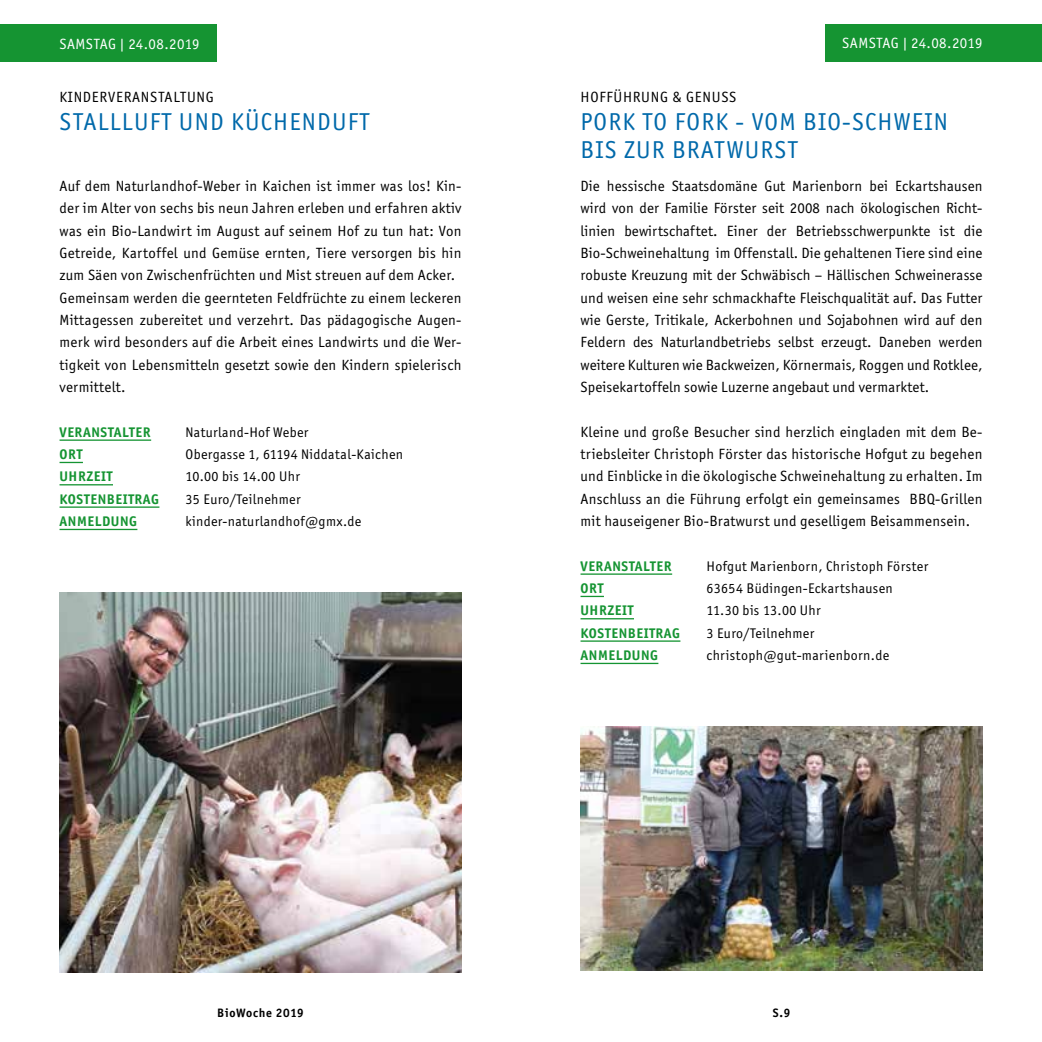
<style>
.page{position:relative;width:1042px;height:1042px;background:#fff}
.page>*{position:absolute;margin:0;border:0;box-sizing:border-box;transform-origin:0 0}
.t1{font:24.5px/28px "Officina Sans ITC Std";letter-spacing:.05em;color:#0069aa}
.t2{font:14.88px/22.4px "Officina Sans ITC Std";letter-spacing:.02em;color:#000;text-align:justify}
.t3{font:14.88px "Officina Sans ITC Std";letter-spacing:.05em;color:#000}
.t4{font:14.88px "Officina Sans ITC Std";letter-spacing:.03em;color:#fff}
.t5{font:14px "Officina Sans ITC Std";letter-spacing:.025em;color:#000}
.t6{font:700 14px "Officina Sans ITC Std";letter-spacing:.04em;color:#159432}
.t7{font:700 12.25px "Officina Sans ITC Std";letter-spacing:.06em;color:#000}
</style>
<div class="page">
<hr style="left:580px;top:573px;width:92px;height:2px;background:#159432">
<svg style="left:580px;top:596px;width:24px;height:1px"></svg>
<hr style="left:580px;top:618px;width:54px;height:1px;background:#159432">
<hr style="left:580px;top:640px;width:100px;height:2px;background:#159432">
<hr style="left:580px;top:663px;width:78px;height:1px;background:#159432">
<div style="left:825px;top:25px;width:217px;height:37px;background:#159432"></div>
<div style="left:0;top:25px;width:216px;height:37px;background:#159432"></div>
<hr style="left:60px;top:439px;width:91px;height:2px;background:#159432">
<svg style="left:60px;top:462px;width:23px;height:1px"></svg>
<hr style="left:60px;top:484px;width:53px;height:1px;background:#159432">
<hr style="left:60px;top:506px;width:99px;height:2px;background:#159432">
<hr style="left:60px;top:529px;width:77px;height:1px;background:#159432">
<img style="left:60px;top:593px;width:401px;height:379px">
<img style="left:580px;top:727px;width:402px;height:243px">
<p class="t4" style="left:60px;top:35px;width:142px">SAMSTAG | 24.08.2019</p>
<p class="t4" style="left:842px;top:35px;width:142px">SAMSTAG | 24.08.2019</p>
<p class="t3" style="left:60px;top:88px;width:156px">KINDERVERANSTALTUNG</p>
<h1 class="t1" style="left:60px;top:107px;width:311px">STALLLUFT UND KÜCHENDUFT</h1>
<p class="t2" style="left:60px;top:175px;width:403px;text-align:left">Auf dem Naturlandhof-Weber in Kaichen ist immer was los! Kin&shy;der im Alter von sechs bis neun Jahren erleben und erfahren aktiv was ein Bio-Landwirt im August auf seinem Hof zu tun hat: Von Getreide, Kartoffel und Gemüse ernten, Tiere versorgen bis hin zum Säen von Zwischenfrüchten und Mist streuen auf dem Acker.<br>Gemeinsam werden die geernteten Feldfrüchte zu einem leckeren Mittagessen zubereitet und verzehrt. Das pädagogische Augen&shy;merk wird besonders auf die Arbeit eines Landwirts und die Wer&shy;tigkeit von Lebensmitteln gesetzt sowie den Kindern spielerisch vermittelt.</p>
<p class="t6" style="left:60px;top:423px;width:93px">VERANSTALTER</p>
<p class="t5" style="left:186px;top:424px;width:125px">Naturland-Hof Weber</p>
<p class="t6" style="left:60px;top:445px;width:24px">ORT</p>
<p class="t5" style="left:186px;top:446px;width:219px">Obergasse 1, 61194 Niddatal-Kaichen</p>
<p class="t6" style="left:60px;top:468px;width:54px">UHRZEIT</p>
<p class="t5" style="left:186px;top:468px;width:116px">10.00 bis 14.00 Uhr</p>
<p class="t6" style="left:60px;top:490px;width:101px">KOSTENBEITRAG</p>
<p class="t5" style="left:186px;top:491px;width:117px">35 Euro/Teilnehmer</p>
<p class="t6" style="left:60px;top:512px;width:79px">ANMELDUNG</p>
<p class="t5" style="left:186px;top:513px;width:177px">kinder-naturlandhof@gmx.de</p>
<p class="t3" style="left:580px;top:88px;width:157px">HOFFÜHRUNG &amp; GENUSS</p>
<h1 class="t1" style="left:580px;top:107px;width:369px">PORK TO FORK - VOM BIO-SCHWEIN<br>BIS ZUR BRATWURST</h1>
<p class="t2" style="left:580px;top:175px;width:403px">Die hessische Staatsdomäne Gut Marienborn bei Eckartshausen wird von der Familie Förster seit 2008 nach ökologischen Richt&shy;linien bewirtschaftet. Einer der Betriebsschwerpunkte ist die Bio-Schweinehaltung im Offenstall. Die gehaltenen Tiere sind eine robuste Kreuzung mit der Schwäbisch – Hällischen Schweinerasse und weisen eine sehr schmackhafte Fleischqualität auf. Das Futter wie Gerste, Tritikale, Ackerbohnen und Sojabohnen wird auf den Feldern des Naturlandbetriebs selbst erzeugt. Daneben werden weitere Kulturen wie Backweizen, Körnermais, Roggen und Rotklee, Speisekartoffeln sowie Luzerne angebaut und vermarktet.</p>
<p class="t2" style="left:580px;top:420px;width:403px">Kleine und große Besucher sind herzlich eingladen mit dem Be&shy;triebsleiter Christoph Förster das historische Hofgut zu begehen und Einblicke in die ökologische Schweinehaltung zu erhalten. Im Anschluss an die Führung erfolgt ein gemeinsames BBQ-Grillen mit hauseigener Bio-Bratwurst und geselligem Beisammensein.</p>
<p class="t6" style="left:580px;top:557px;width:93px">VERANSTALTER</p>
<p class="t5" style="left:706px;top:558px;width:223px">Hofgut Marienborn, Christoph Förster</p>
<p class="t6" style="left:580px;top:579px;width:24px">ORT</p>
<p class="t5" style="left:706px;top:580px;width:188px">63654 Büdingen-Eckartshausen</p>
<p class="t6" style="left:580px;top:602px;width:54px">UHRZEIT</p>
<p class="t5" style="left:706px;top:602px;width:116px">11.30 bis 13.00 Uhr</p>
<p class="t6" style="left:580px;top:624px;width:101px">KOSTENBEITRAG</p>
<p class="t5" style="left:706px;top:625px;width:109px">3 Euro/Teilnehmer</p>
<p class="t6" style="left:580px;top:646px;width:79px">ANMELDUNG</p>
<p class="t5" style="left:706px;top:647px;width:184px">christoph@gut-marienborn.de</p>
<p class="t7" style="left:217px;top:1005px;width:88px">BioWoche 2019</p>
<p class="t7" style="left:773px;top:1005px;width:19px">S.9</p>
</div>
